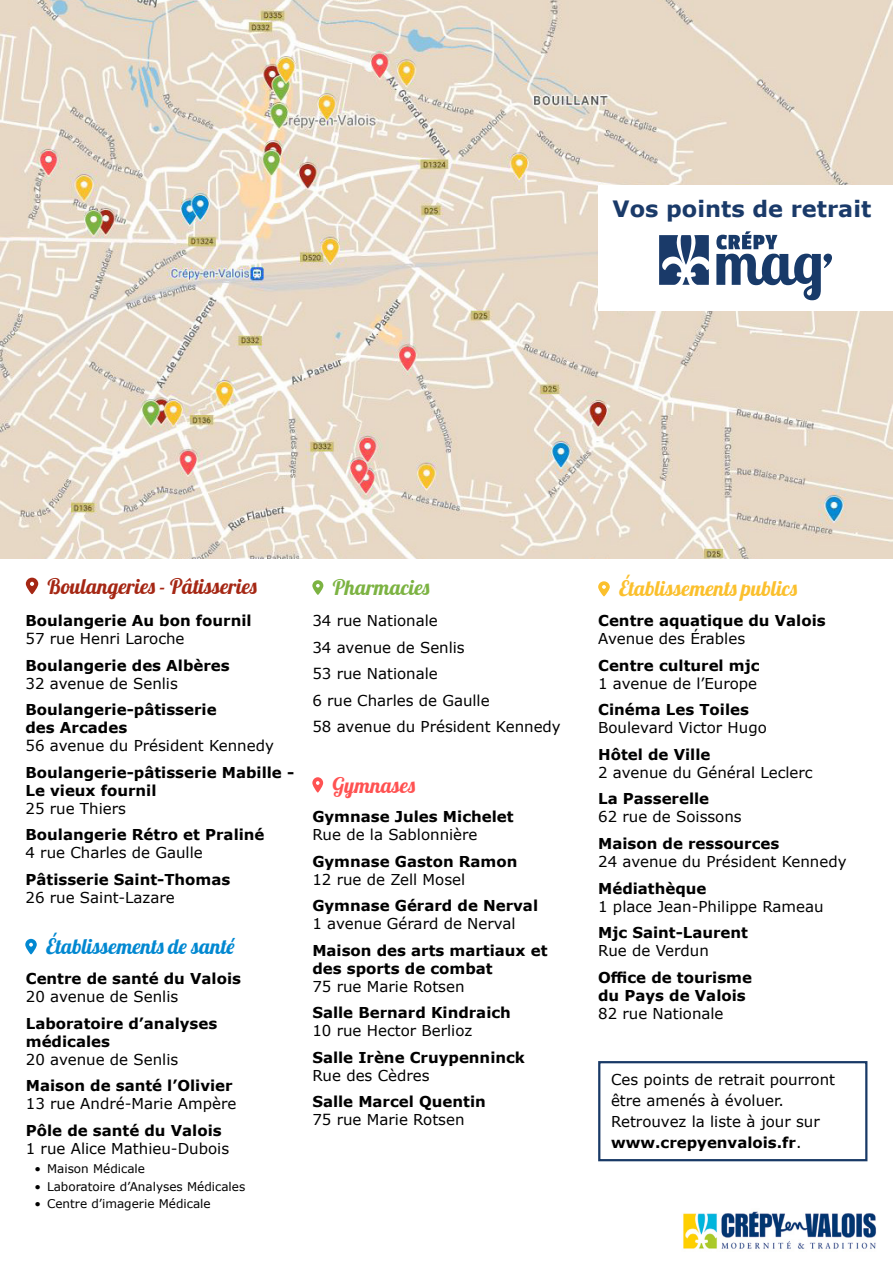
<style>
.page{position:relative;width:893px;height:1263px;background:#fff}
.page>*{position:absolute;margin:0;border:0;box-sizing:border-box;transform-origin:0 0}
.t1{font:700 22.5px "Verdana";color:#1a3a69}
.t2{font:21px "Lobster";color:#a52714}
.t3{font:21px "Lobster";color:#0288d1}
.t4{font:21px "Lobster";color:#fbc02d}
.t5{font:21px "Lobster";color:#7cb342}
.t6{font:21px "Lobster";color:#ff5252}
.t7{font:15px/26.5px "Verdana";color:#000}
.t8{font:700 15px/18px "Verdana";color:#000}
.t9{font:12px "Verdana";color:#000}
.s1{font-weight:700}
</style>
<div class="page">
<img style="left:0;top:0;width:893px;height:559px">
<svg style="left:26px;top:578px;width:12px;height:16px"></svg>
<svg style="left:312px;top:777px;width:11px;height:16px"></svg>
<svg style="left:25px;top:939px;width:12px;height:15px"></svg>
<svg style="left:312px;top:580px;width:11px;height:15px"></svg>
<svg style="left:598px;top:581px;width:12px;height:15px"></svg>
<div style="left:598px;top:185px;width:295px;height:125px;background:#fff"></div>
<svg style="left:716px;top:231px;width:116px;height:69px"></svg>
<svg style="left:659px;top:235px;width:50px;height:50px"></svg>
<div style="left:598px;top:1061px;width:269px;height:100px;border:2px solid #183966"></div>
<img style="left:683px;top:1211px;width:193px;height:38px">
<h1 class="t1" style="left:612px;top:193px;width:260px">Vos points de retrait</h1>
<h2 class="t2" style="left:48px;top:573px;width:211px">Boulangeries - Pâtisseries</h2>
<p class="t8" style="left:25px;top:611px;width:228px">Boulangerie Au bon fournil</p>
<p class="t7" style="left:25px;top:625px;width:161px">57 rue Henri Laroche</p>
<p class="t8" style="left:25px;top:656px;width:206px">Boulangerie des Albères</p>
<p class="t7" style="left:25px;top:670px;width:154px">32 avenue de Senlis</p>
<p class="t8" style="left:25px;top:700px;width:193px">Boulangerie-pâtisserie des Arcades</p>
<p class="t7" style="left:25px;top:732px;width:250px">56 avenue du Président Kennedy</p>
<p class="t8" style="left:25px;top:763px;width:270px">Boulangerie-pâtisserie Mabille -<br>Le vieux fournil</p>
<p class="t7" style="left:25px;top:795px;width:102px">25 rue Thiers</p>
<p class="t8" style="left:25px;top:825px;width:241px">Boulangerie Rétro et Praliné</p>
<p class="t7" style="left:25px;top:839px;width:179px">4 rue Charles de Gaulle</p>
<p class="t8" style="left:25px;top:870px;width:206px">Pâtisserie Saint-Thomas</p>
<p class="t7" style="left:25px;top:884px;width:151px">26 rue Saint-Lazare</p>
<h2 class="t3" style="left:46px;top:933px;width:190px">Établissements de santé</h2>
<p class="t8" style="left:26px;top:969px;width:217px">Centre de santé du Valois</p>
<p class="t7" style="left:26px;top:983px;width:154px">20 avenue de Senlis</p>
<p class="t8" style="left:26px;top:1014px;width:193px">Laboratoire d’analyses médicales</p>
<p class="t7" style="left:26px;top:1046px;width:154px">20 avenue de Senlis</p>
<p class="t8" style="left:26px;top:1076px;width:208px">Maison de santé l’Olivier</p>
<p class="t7" style="left:26px;top:1090px;width:212px">13 rue André-Marie Ampère</p>
<p class="t8" style="left:26px;top:1121px;width:197px">Pôle de santé du Valois</p>
<p class="t7" style="left:26px;top:1135px;width:205px">1 rue Alice Mathieu-Dubois</p>
<p class="t9" style="left:34px;top:1160px;width:112px">• Maison Médicale</p>
<p class="t9" style="left:34px;top:1178px;width:212px">• Laboratoire d’Analyses Médicales</p>
<p class="t9" style="left:34px;top:1195px;width:178px">• Centre d’imagerie Médicale</p>
<h2 class="t5" style="left:333px;top:574px;width:99px">Pharmacies</h2>
<p class="t7" style="left:312px;top:607px;width:250px">34 rue Nationale<br>34 avenue de Senlis<br>53 rue Nationale<br>6 rue Charles de Gaulle<br>58 avenue du Président Kennedy</p>
<h2 class="t6" style="left:332px;top:771px;width:85px">Gymnases</h2>
<p class="t8" style="left:312px;top:807px;width:203px">Gymnase Jules Michelet</p>
<p class="t7" style="left:312px;top:821px;width:167px">Rue de la Sablonnière</p>
<p class="t8" style="left:312px;top:852px;width:207px">Gymnase Gaston Ramon</p>
<p class="t7" style="left:312px;top:866px;width:154px">12 rue de Zell Mosel</p>
<p class="t8" style="left:312px;top:896px;width:227px">Gymnase Gérard de Nerval</p>
<p class="t7" style="left:312px;top:910px;width:205px">1 avenue Gérard de Nerval</p>
<p class="t8" style="left:312px;top:941px;width:237px">Maison des arts martiaux et des sports de combat</p>
<p class="t7" style="left:312px;top:973px;width:154px">75 rue Marie Rotsen</p>
<p class="t8" style="left:312px;top:1003px;width:200px">Salle Bernard Kindraich</p>
<p class="t7" style="left:312px;top:1017px;width:162px">10 rue Hector Berlioz</p>
<p class="t8" style="left:312px;top:1048px;width:214px">Salle Irène Cruypenninck</p>
<p class="t7" style="left:312px;top:1062px;width:119px">Rue des Cèdres</p>
<p class="t8" style="left:312px;top:1092px;width:175px">Salle Marcel Quentin</p>
<p class="t7" style="left:312px;top:1106px;width:154px">75 rue Marie Rotsen</p>
<h2 class="t4" style="left:619px;top:575px;width:180px">Établissements publics</h2>
<p class="t8" style="left:598px;top:612px;width:229px">Centre aquatique du Valois</p>
<p class="t7" style="left:598px;top:625px;width:148px">Avenue des Érables</p>
<p class="t8" style="left:598px;top:656px;width:163px">Centre culturel mjc</p>
<p class="t7" style="left:598px;top:670px;width:161px">1 avenue de l’Europe</p>
<p class="t8" style="left:598px;top:701px;width:152px">Cinéma Les Toiles</p>
<p class="t7" style="left:598px;top:714px;width:170px">Boulevard Victor Hugo</p>
<p class="t8" style="left:598px;top:745px;width:114px">Hôtel de Ville</p>
<p class="t7" style="left:598px;top:759px;width:216px">2 avenue du Général Leclerc</p>
<p class="t8" style="left:598px;top:790px;width:113px">La Passerelle</p>
<p class="t7" style="left:598px;top:803px;width:145px">62 rue de Soissons</p>
<p class="t8" style="left:598px;top:834px;width:183px">Maison de ressources</p>
<p class="t7" style="left:598px;top:848px;width:250px">24 avenue du Président Kennedy</p>
<p class="t8" style="left:598px;top:879px;width:110px">Médiathèque</p>
<p class="t7" style="left:598px;top:893px;width:227px">1 place Jean-Philippe Rameau</p>
<p class="t8" style="left:598px;top:923px;width:151px">Mjc Saint-Laurent</p>
<p class="t7" style="left:598px;top:937px;width:112px">Rue de Verdun</p>
<p class="t8" style="left:598px;top:968px;width:155px">Office de tourisme du Pays de Valois</p>
<p class="t7" style="left:598px;top:1000px;width:127px">82 rue Nationale</p>
<p class="t7" style="left:611px;top:1069px;width:226px;line-height:21px">Ces points de retrait pourront être amenés à évoluer.<br>Retrouvez la liste à jour sur <span class="s1">www.crepyenvalois.fr</span>.</p>
</div>
